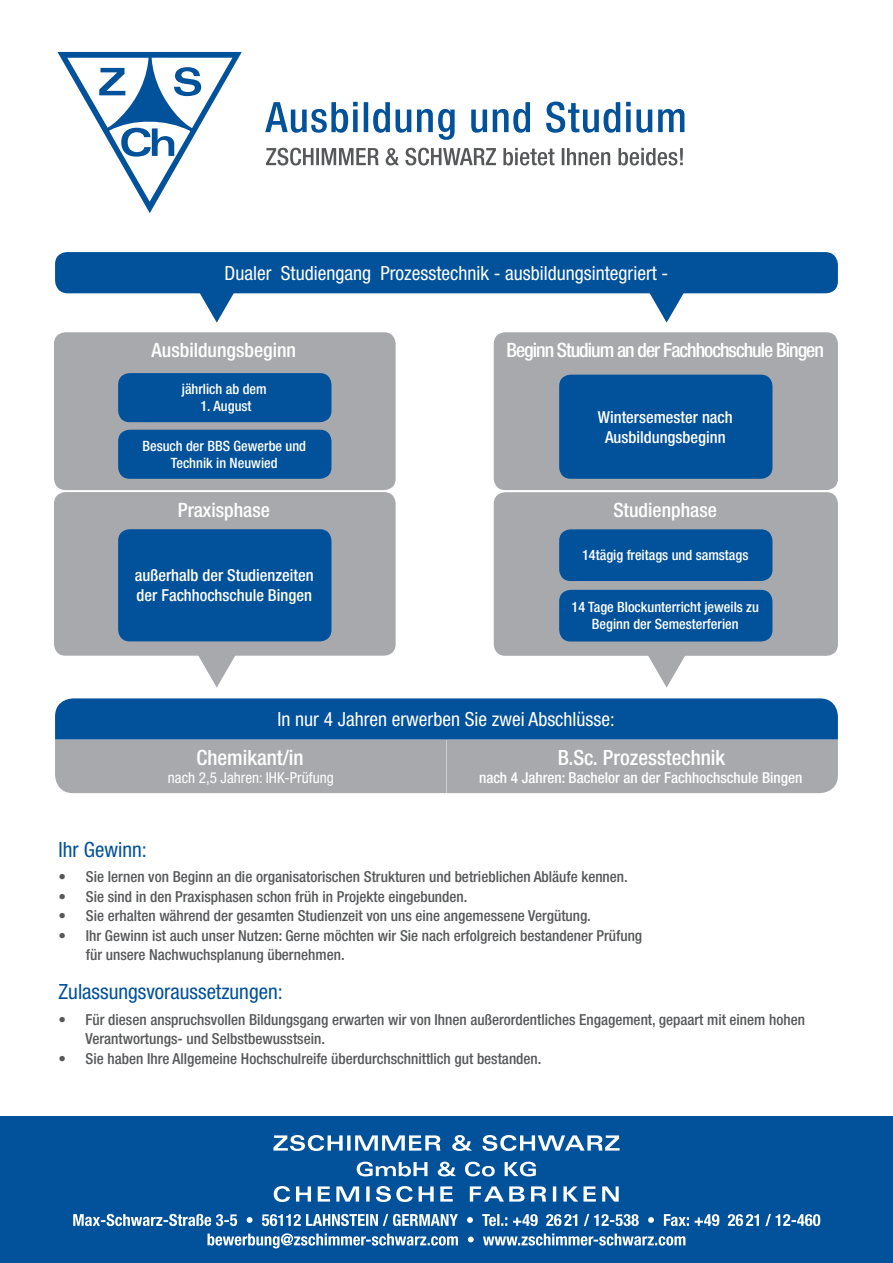
<style>
.page{position:relative;width:893px;height:1263px;background:#fff}
.page>*{position:absolute;margin:0;border:0;box-sizing:border-box;transform-origin:0 0}
.t1{font:condensed 21px "Helvetica Neue LT Std";color:#01519b}
.Absatzformat_4{font:500 condensed 21px "Helvetica Neue LT Std";color:#fff}
.Absatzformat_4-2{font:500 condensed 19.8px "Helvetica Neue LT Std";color:#fff}
.Absatzformat_4-3{font:500 condensed 19.8px "Helvetica Neue LT Std";letter-spacing:-.05em;color:#fff}
.Absatzformat_4-4{font:condensed 19.5px "Helvetica Neue LT Std";color:#fff}
.Absatzformat_4-5{font:500 condensed 16.5px/19.8px "Helvetica Neue LT Std";color:#fff;text-align:center}
.t2{font:500 condensed 15.15px/19.5px "Helvetica Neue LT Std";color:#57585a}
.Absatzformat_4-6{font:500 condensed 15.15px "Helvetica Neue LT Std";color:#fff}
.Absatzformat_4-7{font:condensed 15.15px "Helvetica Neue LT Std";color:#fff}
.Absatzformat_4-8{font:500 condensed 14.25px/17.1px "Helvetica Neue LT Std";color:#fff;text-align:center}
</style>
<div class="page">
<svg style="left:183px;top:293px;width:68px;height:30px"></svg>
<svg style="left:648px;top:656px;width:37px;height:32px"></svg>
<svg style="left:633px;top:293px;width:67px;height:30px"></svg>
<svg style="left:57px;top:52px;width:185px;height:161px"></svg>
<svg style="left:266px;top:148px;width:417px;height:18px"></svg>
<svg style="left:265px;top:102px;width:419px;height:38px"></svg>
<svg style="left:55px;top:698px;width:783px;height:95px;background:#6184a6"></svg>
<div style="left:55px;top:252px;width:783px;height:41px;background:#01519b;border-radius:12px"></div>
<div style="left:0;top:1116px;width:893px;height:147px;background:#01519b"></div>
<svg style="left:274px;top:1186px;width:345px;height:16px"></svg>
<svg style="left:357px;top:1161px;width:179px;height:15px"></svg>
<svg style="left:273px;top:1135px;width:347px;height:16px"></svg>
<svg style="left:207px;top:1233px;width:478px;height:15px"></svg>
<svg style="left:73px;top:1214px;width:747px;height:12px"></svg>
<div style="left:54px;top:332px;width:342px;height:158px;background:#a8a9ad;border-radius:12px"></div>
<div style="left:118px;top:373px;width:213px;height:49px;background:#01519b;border-radius:12px"></div>
<div style="left:118px;top:430px;width:213px;height:49px;background:#01519b;border-radius:12px"></div>
<div style="left:494px;top:492px;width:344px;height:164px;background:#a8a9ad;border-radius:12px"></div>
<div style="left:559px;top:529px;width:213px;height:52px;background:#01519b;border-radius:12px"></div>
<div style="left:559px;top:590px;width:213px;height:51px;background:#01519b;border-radius:12px"></div>
<div style="left:494px;top:332px;width:344px;height:158px;background:#a8a9ad;border-radius:12px"></div>
<div style="left:559px;top:375px;width:213px;height:104px;background:#01519b;border-radius:12px"></div>
<svg style="left:198px;top:656px;width:37px;height:31px"></svg>
<div style="left:54px;top:492px;width:342px;height:164px;background:#a8a9ad;border-radius:12px"></div>
<div style="left:118px;top:529px;width:213px;height:112px;background:#01519b;border-radius:12px"></div>
<p class="Absatzformat_4-4" style="left:225px;top:261px;width:445px">Dualer Studiengang Prozesstechnik - ausbildungsintegriert -</p>
<p class="Absatzformat_4-2" style="left:152px;top:338px;width:146px">Ausbildungsbeginn</p>
<p class="Absatzformat_4-8" style="left:182px;top:380px;width:86px">jährlich ab dem</p>
<p class="Absatzformat_4-8" style="left:200px;top:397px;width:53px">1. August</p>
<p class="Absatzformat_4-8" style="left:142px;top:437px;width:165px">Besuch der BBS Gewerbe und<br>Technik in Neuwied</p>
<p class="Absatzformat_4-2" style="left:178px;top:498px;width:94px">Praxisphase</p>
<p class="Absatzformat_4-5" style="left:135px;top:565px;width:180px;text-align:left">außerhalb der Studienzeiten der Fachhochschule Bingen</p>
<p class="Absatzformat_4-3" style="left:506px;top:338px;width:319px">Beginn Studium an der Fachhochschule Bingen</p>
<p class="Absatzformat_4-5" style="left:598px;top:407px;width:136px">Wintersemester nach<br>Ausbildungsbeginn</p>
<p class="Absatzformat_4-2" style="left:613px;top:498px;width:105px">Studienphase</p>
<p class="Absatzformat_4-8" style="left:582px;top:546px;width:168px">14tägig freitags und samstags</p>
<p class="Absatzformat_4-8" style="left:572px;top:598px;width:189px">14 Tage Blockunterricht jeweils zu<br>Beginn der Semesterferien</p>
<p class="Absatzformat_4-4" style="left:278px;top:708px;width:339px">In nur 4 Jahren erwerben Sie zwei Abschlüsse:</p>
<p class="Absatzformat_4" style="left:196px;top:745px;width:109px">Chemikant/in</p>
<p class="Absatzformat_4-7" style="left:168px;top:769px;width:167px">nach 2,5 Jahren: IHK-Prüfung</p>
<p class="Absatzformat_4" style="left:558px;top:745px;width:169px">B.Sc. Prozesstechnik</p>
<p class="Absatzformat_4-6" style="left:479px;top:768px;width:325px">nach 4 Jahren: Bachelor an der Fachhochschule Bingen</p>
<p class="t1" style="left:59px;top:837px;width:90px">Ihr Gewinn:</p>
<p class="t2" style="left:59px;top:867px;width:571px">• Sie lernen von Beginn an die organisatorischen Strukturen und betrieblichen Abläufe kennen.</p>
<p class="t2" style="left:59px;top:886px;width:410px">• Sie sind in den Praxisphasen schon früh in Projekte eingebunden.</p>
<p class="t2" style="left:59px;top:906px;width:534px">• Sie erhalten während der gesamten Studienzeit von uns eine angemessene Vergütung.</p>
<p class="t2" style="left:86px;top:925px;width:558px;text-indent:-27px">• Ihr Gewinn ist auch unser Nutzen: Gerne möchten wir Sie nach erfolgreich bestandener Prüfung für unsere Nachwuchsplanung übernehmen.</p>
<p class="t1" style="left:59px;top:980px;width:226px">Zulassungsvoraussetzungen:</p>
<p class="t2" style="left:86px;top:1009px;width:721px;text-indent:-27px">• Für diesen anspruchsvollen Bildungsgang erwarten wir von Ihnen außerordentliches Engagement, gepaart mit einem hohen<br>Verantwortungs- und Selbstbewusstsein.</p>
<p class="t2" style="left:59px;top:1048px;width:484px">• Sie haben Ihre Allgemeine Hochschulreife überdurchschnittlich gut bestanden.</p>
</div>
